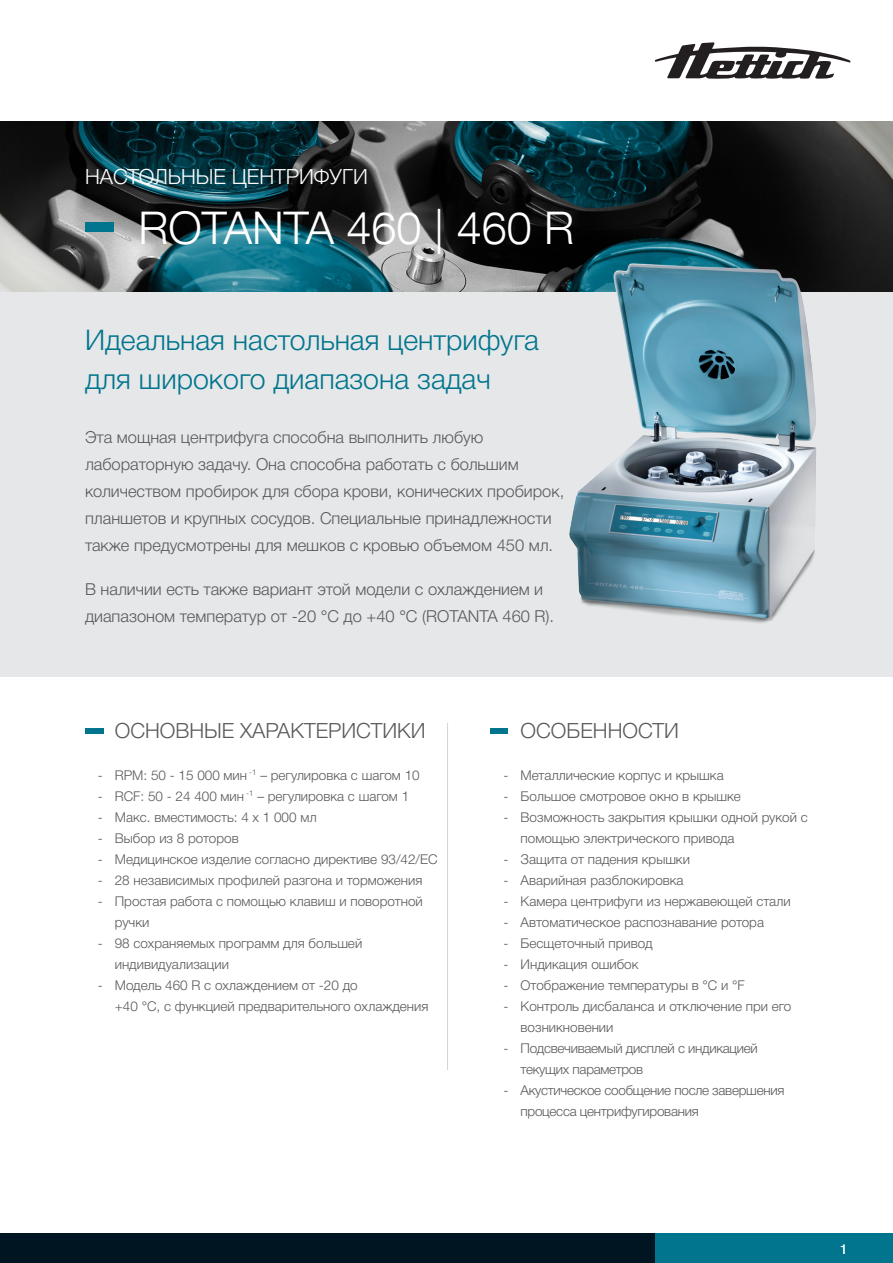
<style>
.page{position:relative;width:893px;height:1263px;background:#fff}
.page>*{position:absolute;margin:0;border:0;box-sizing:border-box;transform-origin:0 0}
.Headline{font:300 45px "Helvetica Neue LT Com";color:#fff}
.t1{font:300 28.5px/39px "Helvetica Neue Cyr";color:#00758d}
.Subhead{font:300 21px "Helvetica Neue Cyr";color:#57585a}
.Subhead-2{font:300 21px "Helvetica Neue Cyr";color:#fff}
.Content{font:300 16.5px/27px "Helvetica Neue Cyr";color:#57585a}
.t2{font:300 13.5px/21px "Helvetica Neue Cyr";color:#57585a}
.t3{font:300 13.5px/21px "Helvetica Neue Cyr";letter-spacing:-.02em;color:#57585a}
.t4{font:300 13.5px "Helvetica Neue LT Com";color:#fff}
</style>
<div class="page">
<div style="left:655px;top:1233px;width:238px;height:30px;background:#00758d"></div>
<div style="left:0;top:1233px;width:655px;height:30px;background:#001522"></div>
<svg style="left:655px;top:42px;width:195px;height:37px"></svg>
<div style="left:0;top:291px;width:893px;height:386px;background:#e6e7e9"></div>
<div style="left:0;top:119px;width:893px;height:173px;background:#d1d2d4;opacity:.75"></div>
<div style="left:85px;top:223px;width:28px;height:9px;background:#00758d"></div>
<div style="left:85px;top:728px;width:18px;height:5px;background:#00758d"></div>
<div style="left:491px;top:728px;width:17px;height:5px;background:#00758d"></div>
<hr style="left:447px;top:723px;width:1px;height:347px;background:#d1d2d4">
<img style="left:525px;top:231px;width:331px;height:392px">
<p class="Subhead-2" style="left:85px;top:165px;width:284px">НАСТОЛЬНЫЕ ЦЕНТРИФУГИ</p>
<p class="Headline" style="left:138px;top:200px;width:437px">ROTANTA 460 | 460 R</p>
<h2 class="t1" style="left:85px;top:320px;width:455px">Идеальная настольная центрифуга для широкого диапазона задач</h2>
<p class="Content" style="left:85px;top:424px;width:481px">Эта мощная центрифуга способна выполнить любую лабораторную задачу. Она способна работать с большим количеством пробирок для сбора крови, конических пробирок, планшетов и крупных сосудов. Специальные принадлежности также предусмотрены для мешков с кровью объемом 450 мл.</p>
<p class="Content" style="left:85px;top:576px;width:471px">В наличии есть также вариант этой модели с охлаждением и диапазоном температур от -20 °C до +40 °C (ROTANTA 460 R).</p>
<p class="Subhead" style="left:115px;top:719px;width:312px">ОСНОВНЫЕ ХАРАКТЕРИСТИКИ</p>
<h3 class="t2" style="left:98px;top:765px;width:323px">- RPM: 50 - 15 000 мин <sup>-1</sup> – регулировка с шагом 10</h3>
<h3 class="t2" style="left:98px;top:786px;width:313px">- RCF: 50 - 24 400 мин <sup>-1</sup> – регулировка с шагом 1</h3>
<h3 class="t2" style="left:98px;top:807px;width:220px">- Макс. вместимость: 4 x 1 000 мл</h3>
<h3 class="t2" style="left:98px;top:828px;width:142px">- Выбор из 8 роторов</h3>
<h3 class="t2" style="left:98px;top:849px;width:341px">- Медицинское изделие согласно директиве 93/42/EC</h3>
<h3 class="t2" style="left:98px;top:870px;width:326px">- 28 независимых профилей разгона и торможения</h3>
<h3 class="t2" style="left:115px;top:891px;width:309px;text-indent:-17px">- Простая работа с помощью клавиш и поворотной ручки</h3>
<h3 class="t2" style="left:115px;top:933px;width:249px;text-indent:-17px">- 98 сохраняемых программ для большей индивидуализации</h3>
<h3 class="t2" style="left:115px;top:975px;width:315px;text-indent:-17px">- Модель 460 R с охлаждением от -20 до<br>+40 °C, с функцией предварительного охлаждения</h3>
<p class="Subhead" style="left:521px;top:719px;width:160px">ОСОБЕННОСТИ</p>
<p class="t2" style="left:504px;top:765px;width:222px">- Металлические корпус и крышка</p>
<p class="t2" style="left:504px;top:786px;width:239px">- Большое смотровое окно в крышке</p>
<p class="t2" style="left:521px;top:807px;width:289px;text-indent:-17px">- Возможность закрытия крышки одной рукой с помощью электрического привода</p>
<p class="t2" style="left:504px;top:849px;width:188px">- Защита от падения крышки</p>
<p class="t2" style="left:504px;top:870px;width:182px">- Аварийная разблокировка</p>
<p class="t2" style="left:504px;top:891px;width:289px">- Камера центрифуги из нержавеющей стали</p>
<p class="t2" style="left:504px;top:912px;width:262px">- Автоматическое распознавание ротора</p>
<p class="t2" style="left:504px;top:933px;width:150px">- Бесщеточный привод</p>
<p class="t2" style="left:504px;top:954px;width:136px">- Индикация ошибок</p>
<p class="t2" style="left:504px;top:975px;width:243px">- Отображение температуры в °C и °F</p>
<p class="t2" style="left:521px;top:996px;width:272px;text-indent:-17px">- Контроль дисбаланса и отключение при его возникновении</p>
<p class="t3" style="left:521px;top:1038px;width:239px;text-indent:-17px">- Подсвечиваемый дисплей с индикацией текущих параметров</p>
<p class="t3" style="left:521px;top:1080px;width:265px;text-indent:-17px">- Акустическое сообщение после завершения процесса центрифугирования</p>
<p class="t4" style="left:840px;top:1240px;width:9px">1</p>
</div>
